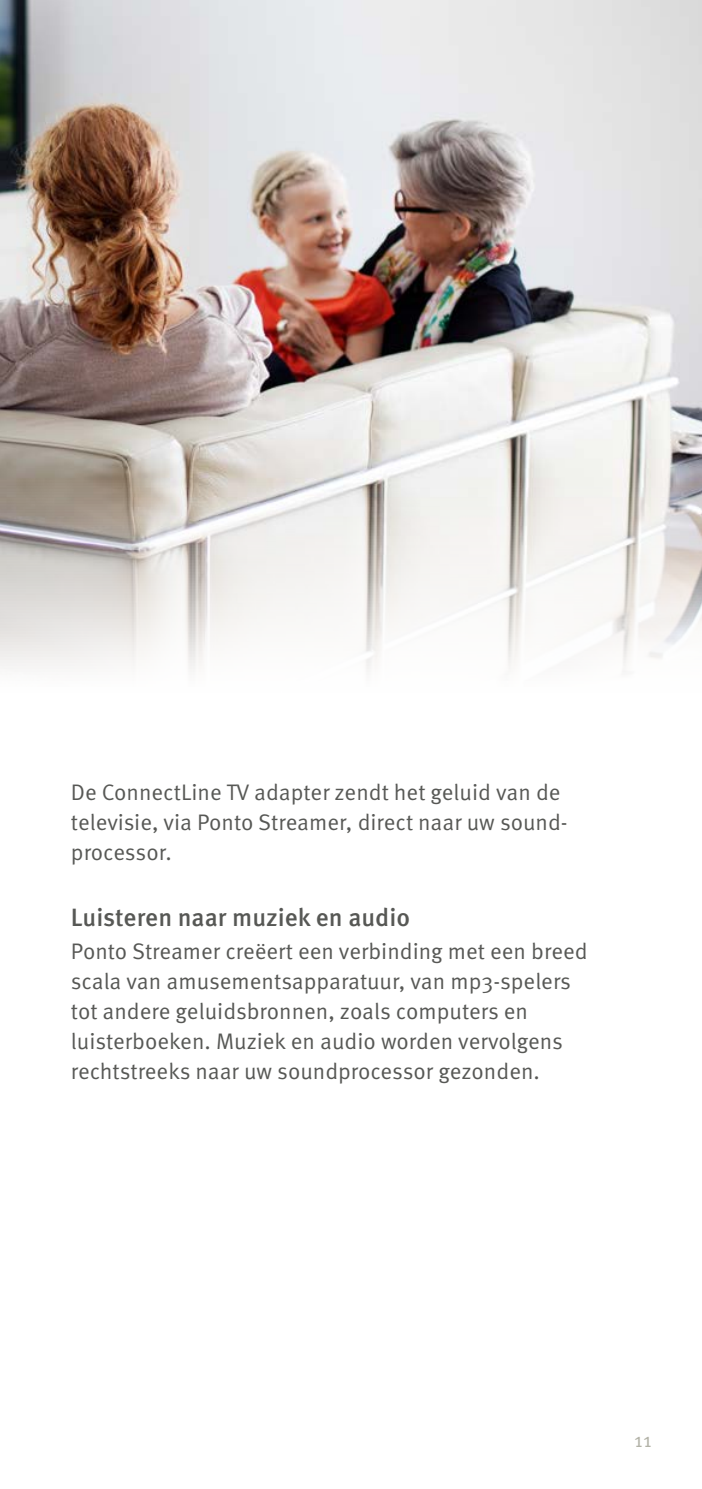
<style>
.page{position:relative;width:702px;height:1489px;background:#fff}
.page>*{position:absolute;margin:0;border:0;box-sizing:border-box;transform-origin:0 0}
.t1{font:500 25px "Meta Pro";color:#575855}
.t2{font:22.5px/30px "Meta Pro";color:#575855}
.t3{font:20px "Meta Pro";color:#b2b2a7}
</style>
<div class="page">
<img style="left:0;top:0;width:702px;height:672px">
<p class="t2" style="left:71px;top:778px;width:498px">De ConnectLine TV adapter zendt het geluid van de televisie, via Ponto Streamer, direct naar uw sound&shy;processor.</p>
<p class="t1" style="left:71px;top:901px;width:341px">Luisteren naar muziek en audio</p>
<p class="t2" style="left:71px;top:936px;width:518px">Ponto Streamer creëert een verbinding met een breed scala van amusementsapparatuur, van mp3-spelers tot andere geluidsbronnen, zoals computers en luisterboeken. Muziek en audio worden vervolgens rechtstreeks naar uw soundprocessor gezonden.</p>
<p class="t3" style="left:634px;top:1428px;width:19px">11</p>
</div>
